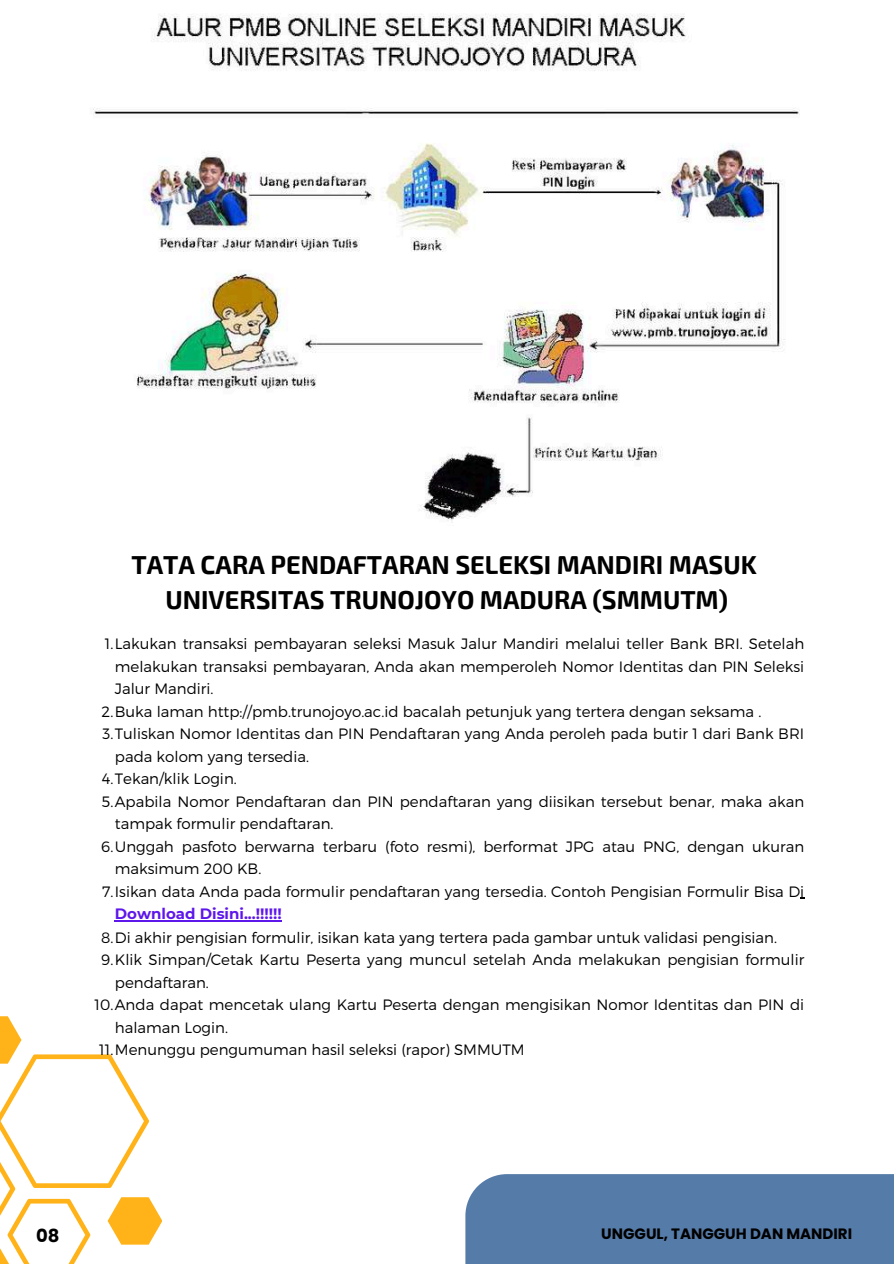
<style>
.page{position:relative;width:894px;height:1264px;background:#fff}
.page>*{position:absolute;margin:0;border:0;box-sizing:border-box;transform-origin:0 0}
.t1{font:700 25.35px/34.8px "Exo 2";color:#000;text-align:center}
.t2{font:700 18px "Poppins";color:#000}
.t3{font:300 15px "Montserrat";color:#000}
.t4{font:700 15px "Poppins";color:#000}
.t5{font:700 15px "Montserrat";color:#5e17eb}
</style>
<div class="page">
<div style="left:465px;top:1174px;width:428px;height:89px;background:#557ba8"></div>
<svg style="left:0;top:1016px;width:162px;height:247px"></svg>
<img style="left:93px;top:13px;width:707px;height:508px">
<hr style="left:115px;top:920px;width:167px;height:1px;background:#5e17eb">
<h1 class="t1" style="left:131px;top:546px;width:626px">TATA CARA PENDAFTARAN SELEKSI MANDIRI MASUK<br>UNIVERSITAS TRUNOJOYO MADURA (SMMUTM)</h1>
<p class="t3" style="left:105px;top:634px;width:700px">1.Lakukan transaksi pembayaran seleksi Masuk Jalur Mandiri melalui teller Bank BRI. Setelah</p>
<p class="t3" style="left:115px;top:656px;width:690px">melakukan transaksi pembayaran, Anda akan memperoleh Nomor Identitas dan PIN Seleksi</p>
<p class="t3" style="left:115px;top:679px;width:100px">Jalur Mandiri.</p>
<p class="t3" style="left:102px;top:701px;width:661px">2.Buka laman http://pmb.trunojoyo.ac.id bacalah petunjuk yang tertera dengan seksama .</p>
<p class="t3" style="left:102px;top:724px;width:703px">3.Tuliskan Nomor Identitas dan PIN Pendaftaran yang Anda peroleh pada butir 1 dari Bank BRI</p>
<p class="t3" style="left:115px;top:746px;width:196px">pada kolom yang tersedia.</p>
<p class="t3" style="left:102px;top:769px;width:137px">4.Tekan/klik Login.</p>
<p class="t3" style="left:102px;top:791px;width:703px">5.Apabila Nomor Pendaftaran dan PIN pendaftaran yang diisikan tersebut benar, maka akan</p>
<p class="t3" style="left:115px;top:814px;width:220px">tampak formulir pendaftaran.</p>
<p class="t3" style="left:101px;top:836px;width:704px">6.Unggah pasfoto berwarna terbaru (foto resmi), berformat JPG atau PNG, dengan ukuran</p>
<p class="t3" style="left:115px;top:859px;width:148px">maksimum 200 KB.</p>
<p class="t3" style="left:102px;top:881px;width:703px">7.Isikan data Anda pada formulir pendaftaran yang tersedia. Contoh Pengisian Formulir Bisa Di</p>
<p class="t5" style="left:115px;top:904px;width:168px">Download Disini...!!!!!!</p>
<p class="t3" style="left:101px;top:927px;width:677px">8.Di akhir pengisian formulir, isikan kata yang tertera pada gambar untuk validasi pengisian.</p>
<p class="t3" style="left:101px;top:950px;width:704px">9.Klik Simpan/Cetak Kartu Peserta yang muncul setelah Anda melakukan pengisian formulir</p>
<p class="t3" style="left:115px;top:972px;width:96px">pendaftaran.</p>
<p class="t3" style="left:94px;top:995px;width:711px">10.Anda dapat mencetak ulang Kartu Peserta dengan mengisikan Nomor Identitas dan PIN di</p>
<p class="t3" style="left:115px;top:1017px;width:115px">halaman Login.</p>
<p class="t3" style="left:99px;top:1040px;width:426px">11.Menunggu pengumuman hasil seleksi (rapor) SMMUTM</p>
<p class="t2" style="left:36px;top:1223px;width:25px">08</p>
<p class="t4" style="left:601px;top:1223px;width:252px">UNGGUL, TANGGUH DAN MANDIRI</p>
</div>
